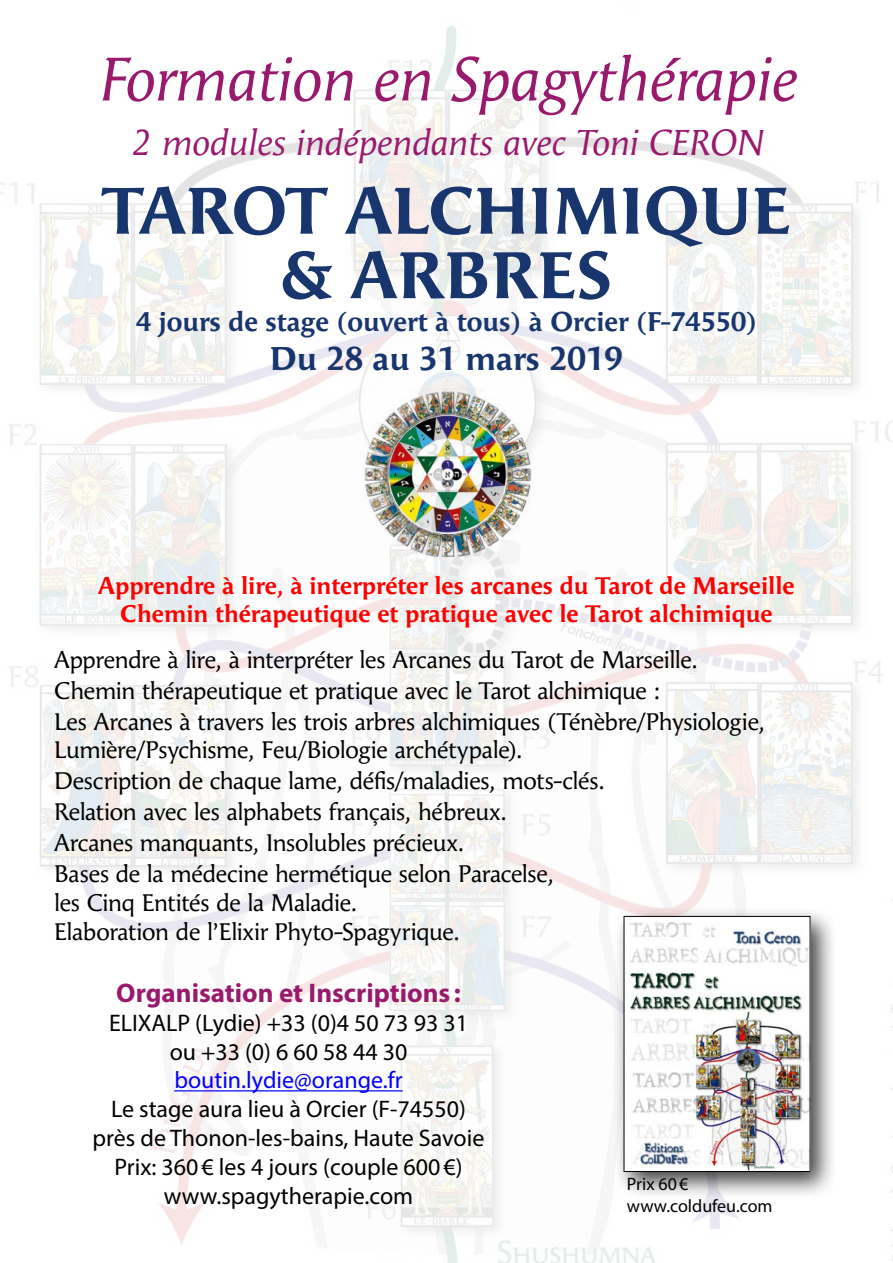
<style>
.page{position:relative;width:893px;height:1263px;background:#fff}
.page>*{position:absolute;margin:0;border:0;box-sizing:border-box;transform-origin:0 0}
.t1{font:700 66px/64.5px "Angie";color:#18366d;text-align:center}
.t2{font:italic 61.5px "Angie";color:#991a6d}
.t3{font:italic 36px "Angie";color:#991a6d}
.t4{font:700 33px "Angie";color:#18366d}
.t5{font:700 27px "Angie";color:#18366d}
.t6{font:700 27px "Myriad Pro";color:#991a6d}
.t7{font:24px/30.9px "Angie";letter-spacing:-.015em;color:#000}
.t8{font:24px/28.8px "Myriad Pro";color:#000;text-align:center}
.t9{font:700 24px/28.8px "Angie";color:#f00;text-align:center}
.t10{font:24px "Myriad Pro";color:#00f}
.t11{font:18px/21.6px "Myriad Pro";color:#000}
</style>
<div class="page">
<img style="left:0;top:26px;width:893px;height:1237px">
<div style="left:614px;top:906px;width:224px;height:294px;background:#000;opacity:.75"></div>
<img style="left:626px;top:918px;width:182px;height:252px">
<div style="left:624px;top:916px;width:186px;height:256px;border:1px solid #000"></div>
<hr style="left:174px;top:1090px;width:229px;height:1px;background:#00f">
<img style="left:363px;top:388px;width:169px;height:168px">
<h2 class="t2" style="left:97px;top:47px;width:700px">Formation en Spagythérapie</h2>
<h3 class="t3" style="left:131px;top:123px;width:633px">2 modules indépendants avec Toni CERON</h3>
<h1 class="t1" style="left:102px;top:181px;width:690px">TAROT ALCHIMIQUE &amp; ARBRES</h1>
<p class="t5" style="left:136px;top:307px;width:622px">4 jours de stage (ouvert à tous) à Orcier (F-74550)</p>
<h3 class="t4" style="left:270px;top:341px;width:354px">Du 28 au 31 mars 2019</h3>
<p class="t9" style="left:98px;top:572px;width:698px">Apprendre à lire, à interpréter les arcanes du Tarot de Marseille<br>Chemin thérapeutique et pratique avec le Tarot alchimique</p>
<p class="t7" style="left:54px;top:645px;width:712px">Apprendre à lire, à interpréter les Arcanes du Tarot de Marseille.<br>Chemin thérapeutique et pratique avec le Tarot alchimique :<br>Les Arcanes à travers les trois arbres alchimiques (Ténèbre/Physiologie,</p>
<p class="t7" style="left:54px;top:735px;width:552px">Lumière/Psychisme, Feu/Biologie archétypale).<br>Description de chaque lame, défis/maladies, mots-clés.<br>Relation avec les alphabets français, hébreux.<br>Arcanes manquants, Insolubles précieux.<br>Bases de la médecine hermétique selon Paracelse,</p>
<p class="t7" style="left:54px;top:889px;width:407px;line-height:28.8px">les Cinq Entités de la Maladie.<br>Elaboration de l’Elixir Phyto-Spagyrique.</p>
<p class="t6" style="left:116px;top:975px;width:346px">Organisation et Inscriptions :</p>
<p class="t8" style="left:109px;top:1008px;width:360px">ELIXALP (Lydie) +33 (0)4 50 73 93 31 ou +33 (0) 6 60 58 44 30</p>
<p class="t10" style="left:174px;top:1065px;width:230px">boutin.lydie@orange.fr</p>
<p class="t8" style="left:93px;top:1094px;width:393px">Le stage aura lieu à Orcier (F-74550) près de Thonon-les-bains, Haute Savoie Prix: 360€ les 4 jours (couple 600€) www.spagytherapie.com</p>
<p class="t11" style="left:627px;top:1173px;width:147px">Prix 60€ www.coldufeu.com</p>
</div>
